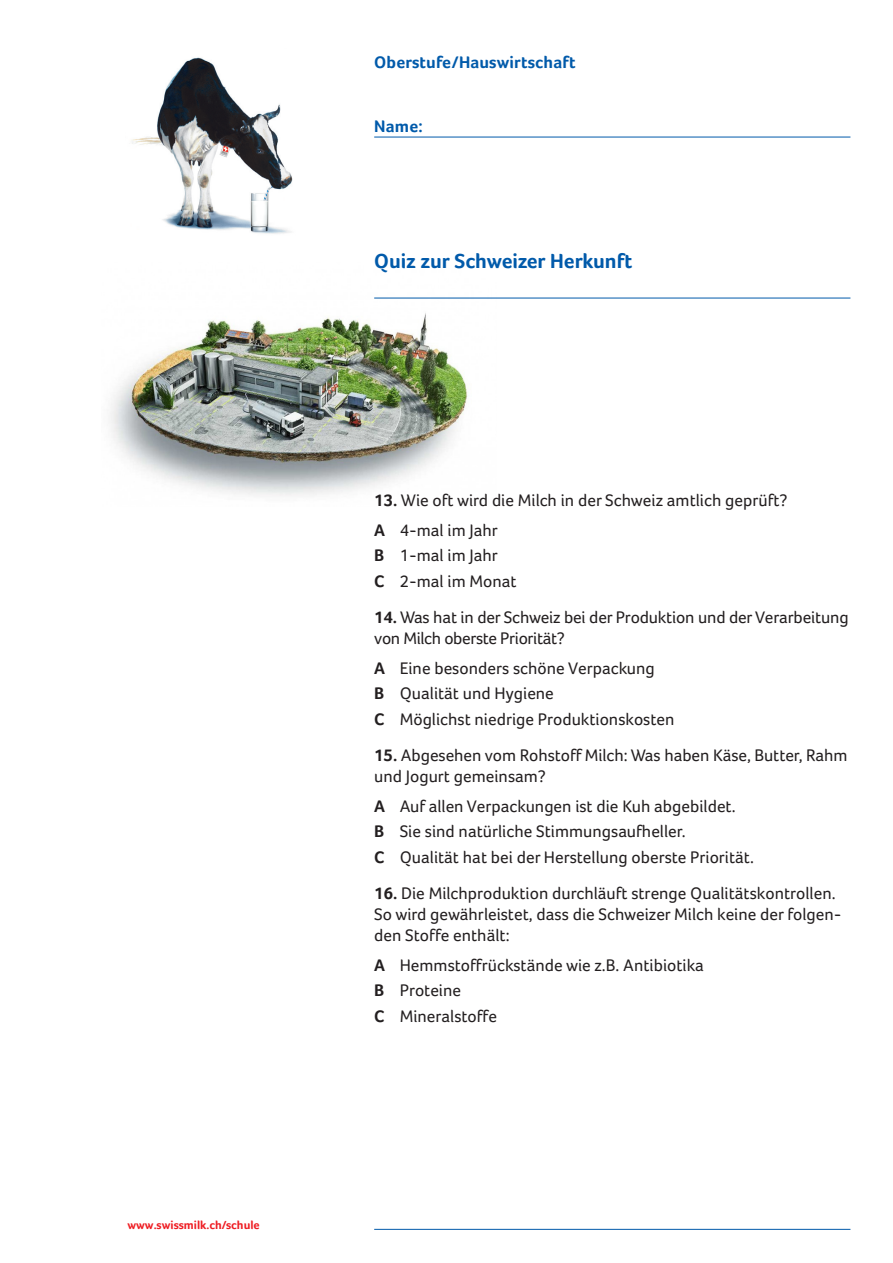
<style>
.page{position:relative;width:893px;height:1263px;background:#fff}
.page>*{position:absolute;margin:0;border:0;box-sizing:border-box;transform-origin:0 0}
.t1{font:700 21px "Foco";color:#015aaa}
.t2{font:17.25px/21px "Foco";color:#231f20}
.t3{font:700 17.25px "Foco";letter-spacing:.01em;color:#015aaa}
.t4{font:700 12px "Foco";color:#ee1d23}
.s1{font-weight:700}
</style>
<div class="page">
<img style="left:110px;top:297px;width:387px;height:199px">
<hr style="left:374px;top:1229px;width:476px;height:1px;background:#015aaa">
<hr style="left:374px;top:298px;width:476px;height:1px;background:#015aaa">
<img style="left:131px;top:57px;width:162px;height:177px">
<hr style="left:374px;top:137px;width:476px;height:1px;background:#015aaa">
<p class="t4" style="left:128px;top:1218px;width:134px">www.swissmilk.ch/schule</p>
<p class="t3" style="left:374px;top:52px;width:203px">Oberstufe/Hauswirtschaft</p>
<p class="t3" style="left:374px;top:116px;width:50px">Name:</p>
<p class="t1" style="left:374px;top:248px;width:260px">Quiz zur Schweizer Herkunft</p>
<p class="t2" style="left:374px;top:489px;width:415px"><span class="s1">13.</span> Wie oft wird die Milch in der Schweiz amtlich geprüft?</p>
<p class="t2" style="left:374px;top:519px;width:125px"><span class="s1">A</span> 4-mal im Jahr</p>
<p class="t2" style="left:374px;top:545px;width:125px"><span class="s1">B</span> 1-mal im Jahr</p>
<p class="t2" style="left:374px;top:570px;width:144px"><span class="s1">C</span> 2-mal im Monat</p>
<p class="t2" style="left:374px;top:606px;width:476px"><span class="s1">14.</span> Was hat in der Schweiz bei der Produktion und der Verarbeitung von Milch oberste Priorität?</p>
<p class="t2" style="left:374px;top:657px;width:282px"><span class="s1">A</span> Eine besonders schöne Verpackung</p>
<p class="t2" style="left:374px;top:683px;width:181px"><span class="s1">B</span> Qualität und Hygiene</p>
<p class="t2" style="left:374px;top:708px;width:302px"><span class="s1">C</span> Möglichst niedrige Produktionskosten</p>
<p class="t2" style="left:374px;top:744px;width:475px"><span class="s1">15.</span> Abgesehen vom Rohstoff Milch: Was haben Käse, Butter, Rahm und Jogurt gemeinsam?</p>
<p class="t2" style="left:374px;top:795px;width:363px"><span class="s1">A</span> Auf allen Verpackungen ist die Kuh abgebildet.</p>
<p class="t2" style="left:374px;top:821px;width:313px"><span class="s1">B</span> Sie sind natürliche Stimmungsaufheller.</p>
<p class="t2" style="left:374px;top:846px;width:381px"><span class="s1">C</span> Qualität hat bei der Herstellung oberste Priorität.</p>
<p class="t2" style="left:374px;top:882px;width:469px"><span class="s1">16.</span> Die Milchproduktion durchläuft strenge Qualitätskontrollen.<br>So wird gewährleistet, dass die Schweizer Milch keine der folgen&shy;den Stoffe enthält:</p>
<p class="t2" style="left:374px;top:954px;width:331px"><span class="s1">A</span> Hemmstoffrückstände wie z.B. Antibiotika</p>
<p class="t2" style="left:374px;top:980px;width:88px"><span class="s1">B</span> Proteine</p>
<p class="t2" style="left:374px;top:1005px;width:124px"><span class="s1">C</span> Mineralstoffe</p>
</div>
